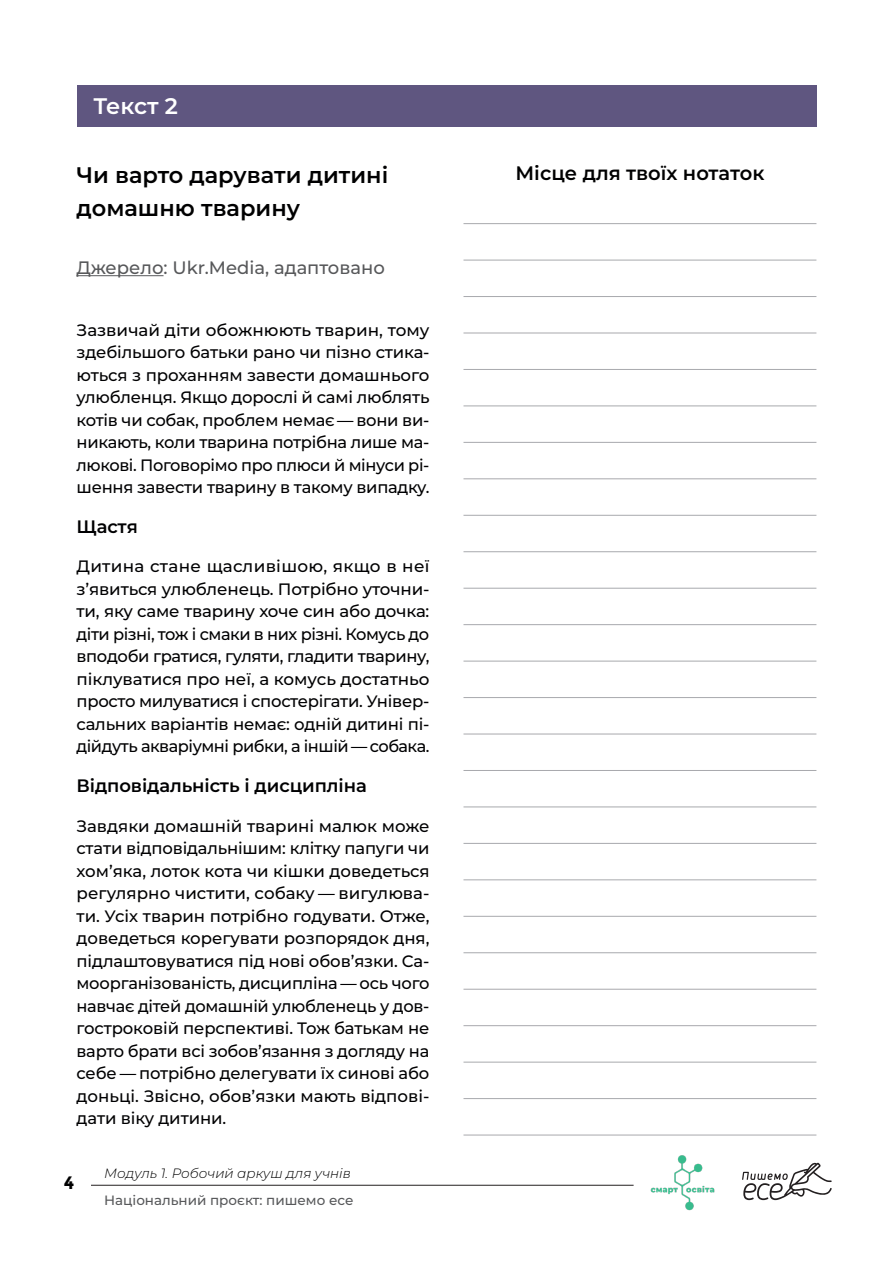
<style>
.page{position:relative;width:893px;height:1263px;background:#fff}
.page>*{position:absolute;margin:0;border:0;box-sizing:border-box;transform-origin:0 0}
.підзаг{font:600 22.5px/33px "Montserrat";color:#000001}
.t1{font:600 22.5px "Montserrat";letter-spacing:-.01em;color:#fff}
.підзаг-2{font:600 19.5px "Montserrat";color:#000001}
.t2{font:600 18px "Montserrat";letter-spacing:-.005em;color:#000002}
.t3{font:500 18px "Montserrat";color:#57585a}
.t4{font:700 18px "Montserrat";color:#000001}
.t5{font:500 16.5px/22.5px "Montserrat";letter-spacing:-.015em;color:#000002;text-align:justify}
.t6{font:500 13.5px "Montserrat";color:#57585a}
.t7{font:italic 300 13.5px "Montserrat";color:#000001}
</style>
<div class="page">
<div style="left:77px;top:85px;width:739px;height:41px;background:#5f5680"></div>
<hr style="left:77px;top:275px;width:87px;height:1px;background:#57585a">
<hr style="left:463px;top:223px;width:353px;height:1px;background:#a8a9ad">
<hr style="left:463px;top:515px;width:353px;height:1px;background:#a8a9ad">
<hr style="left:463px;top:806px;width:353px;height:1px;background:#a8a9ad">
<hr style="left:463px;top:369px;width:353px;height:1px;background:#a8a9ad">
<hr style="left:463px;top:661px;width:353px;height:1px;background:#a8a9ad">
<hr style="left:463px;top:952px;width:353px;height:1px;background:#a8a9ad">
<hr style="left:463px;top:260px;width:353px;height:1px;background:#a8a9ad">
<hr style="left:463px;top:551px;width:353px;height:1px;background:#a8a9ad">
<hr style="left:463px;top:843px;width:353px;height:1px;background:#a8a9ad">
<hr style="left:463px;top:405px;width:353px;height:1px;background:#a8a9ad">
<hr style="left:463px;top:697px;width:353px;height:1px;background:#a8a9ad">
<hr style="left:463px;top:989px;width:353px;height:1px;background:#a8a9ad">
<hr style="left:463px;top:1062px;width:353px;height:1px;background:#a8a9ad">
<hr style="left:463px;top:296px;width:353px;height:1px;background:#a8a9ad">
<hr style="left:463px;top:588px;width:353px;height:1px;background:#a8a9ad">
<hr style="left:463px;top:879px;width:353px;height:1px;background:#a8a9ad">
<hr style="left:463px;top:442px;width:353px;height:1px;background:#a8a9ad">
<hr style="left:463px;top:734px;width:353px;height:1px;background:#a8a9ad">
<hr style="left:463px;top:1025px;width:353px;height:1px;background:#a8a9ad">
<hr style="left:463px;top:1098px;width:353px;height:1px;background:#a8a9ad">
<hr style="left:463px;top:333px;width:353px;height:1px;background:#a8a9ad">
<hr style="left:463px;top:624px;width:353px;height:1px;background:#a8a9ad">
<hr style="left:463px;top:916px;width:353px;height:1px;background:#a8a9ad">
<hr style="left:463px;top:478px;width:353px;height:1px;background:#a8a9ad">
<hr style="left:463px;top:770px;width:353px;height:1px;background:#a8a9ad">
<hr style="left:463px;top:1135px;width:353px;height:1px;background:#a8a9ad">
<hr style="left:91px;top:1185px;width:543px;height:1px;background:#231f20">
<svg style="left:742px;top:1162px;width:90px;height:38px"></svg>
<img style="left:650px;top:1155px;width:65px;height:56px">
<p class="t1" style="left:94px;top:91px;width:86px">Текст 2</p>
<p class="підзаг" style="left:77px;top:158px;width:313px">Чи варто дарувати дитині домашню тварину</p>
<p class="t3" style="left:77px;top:255px;width:310px">Джерело: Ukr.Media, адаптовано</p>
<p class="t5" style="left:77px;top:318px;width:355px">Зазвичай діти обожнюють тварин, тому здебільшого батьки рано чи пізно стика&shy;ються з проханням завести домашнього улюбленця. Якщо дорослі й самі люблять котів чи собак, проблем немає — вони ви&shy;никають, коли тварина потрібна лише ма&shy;люкові. Поговорімо про плюси й мінуси рі&shy;шення завести тварину в такому випадку.</p>
<p class="t2" style="left:77px;top:515px;width:63px">Щастя</p>
<p class="t5" style="left:77px;top:555px;width:355px">Дитина стане щасливішою, якщо в неї з’явиться улюбленець. Потрібно уточни&shy;ти, яку саме тварину хоче син або дочка: діти різні, тож і смаки в них різні. Комусь до вподоби гратися, гуляти, гладити тварину, піклуватися про неї, а комусь достатньо просто милуватися і спостерігати. Універ&shy;сальних варіантів немає: одній дитині пі&shy;дійдуть акваріумні рибки, а іншій — собака.</p>
<p class="t2" style="left:77px;top:774px;width:292px">Відповідальність і дисципліна</p>
<p class="t5" style="left:77px;top:814px;width:355px">Завдяки домашній тварині малюк може стати відповідальнішим: клітку папуги чи хом’яка, лоток кота чи кішки доведеться регулярно чистити, собаку — вигулюва&shy;ти. Усіх тварин потрібно годувати. Отже, доведеться корегувати розпорядок дня, підлаштовуватися під нові обов’язки. Са&shy;моорганізованість, дисципліна — ось чого навчає дітей домашній улюбленець у дов&shy;гостроковій перспективі. Тож батькам не варто брати всі зобов’язання з догляду на себе — потрібно делегувати їх синові або доньці. Звісно, обов’язки мають відпові&shy;дати віку дитини.</p>
<p class="t4" style="left:64px;top:1172px;width:12px">4</p>
<p class="t7" style="left:104px;top:1164px;width:248px">Модуль 1. Робочий аркуш для учнів</p>
<p class="t6" style="left:104px;top:1190px;width:251px">Національний проєкт: пишемо есе</p>
<p class="підзаг-2" style="left:515px;top:161px;width:250px">Місце для твоїх нотаток</p>
</div>
